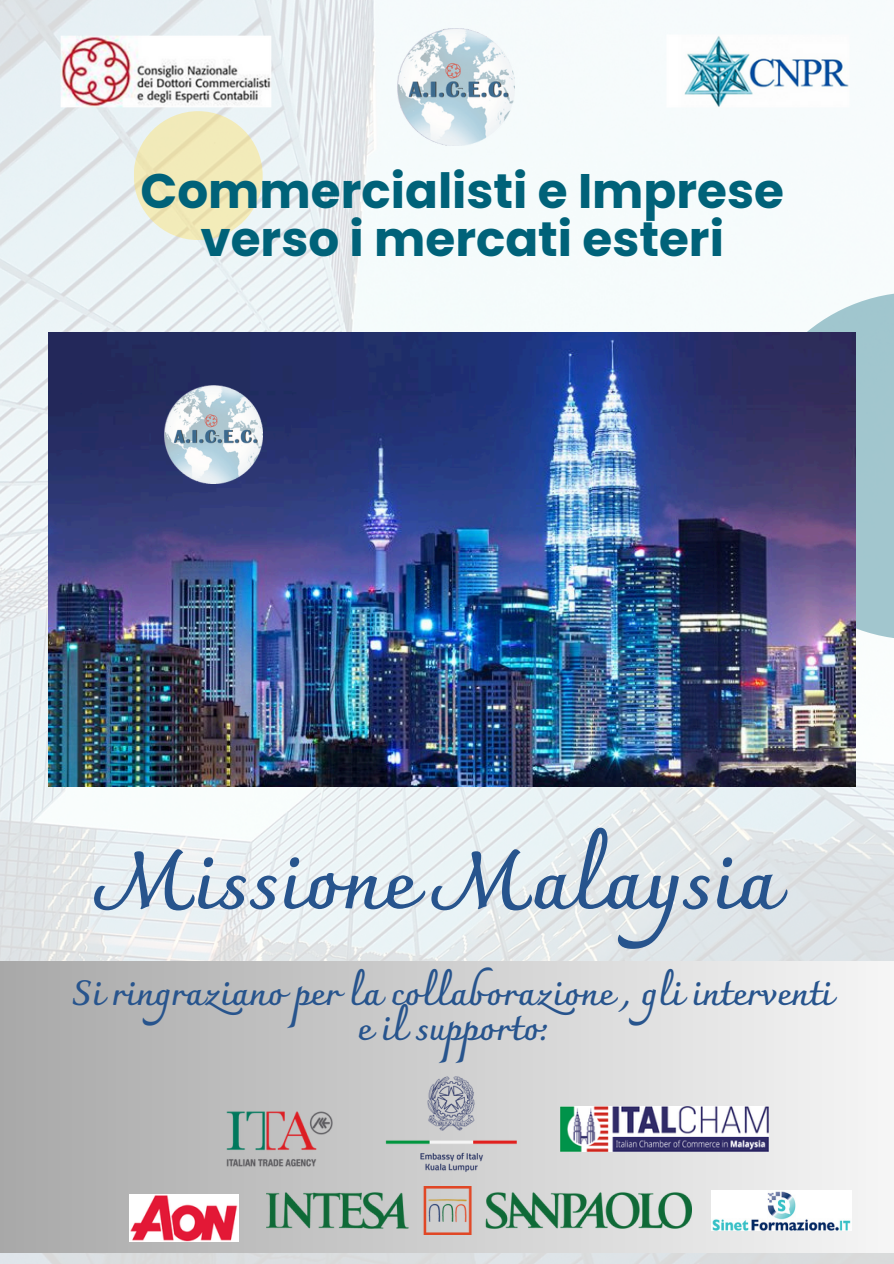
<style>
.page{position:relative;width:894px;height:1264px;background:#fff}
.page>*{position:absolute;margin:0;border:0;box-sizing:border-box;transform-origin:0 0}
.t1{font:700 78.75px "Charmonman";color:#27548d}
.t2{font:700 48.45px/47.5px "Poppins";color:#006279;text-align:center}
.t3{font:700 35.25px/34.8px "Charmonman";color:#27548d;text-align:center}
</style>
<div class="page">
<img style="left:0;top:0;width:893px;height:1263px">
<div style="left:0;top:961px;width:893px;height:290px;background:linear-gradient(to right,#a9a9a9,#f5f5f5)"></div>
<div style="left:134px;top:111px;width:128px;height:129px;background:linear-gradient(to right,#f0e8b7,#f1e9b7);border-radius:50%"></div>
<svg style="left:743px;top:292px;width:150px;height:347px;fill:#a2c6ce"></svg>
<img style="left:60px;top:34px;width:212px;height:75px">
<img style="left:665px;top:33px;width:185px;height:75px">
<img style="left:397px;top:29px;width:117px;height:117px">
<img style="left:49px;top:333px;width:806px;height:453px">
<img style="left:164px;top:386px;width:98px;height:98px">
<img style="left:129px;top:1194px;width:109px;height:47px">
<img style="left:711px;top:1190px;width:139px;height:40px">
<img style="left:226px;top:1106px;width:107px;height:65px">
<img style="left:560px;top:1106px;width:208px;height:45px">
<img style="left:378px;top:1057px;width:148px;height:129px">
<img style="left:267px;top:1186px;width:424px;height:48px">
<p class="t2" style="left:140px;top:167px;width:645px">Commercialisti e Imprese verso i mercati esteri</p>
<p class="t1" style="left:98px;top:835px;width:680px">Missione Malaysia</p>
<p class="t3" style="left:72px;top:975px;width:761px">Si ringraziano per la collaborazione , gli interventi e il supporto:</p>
</div>
